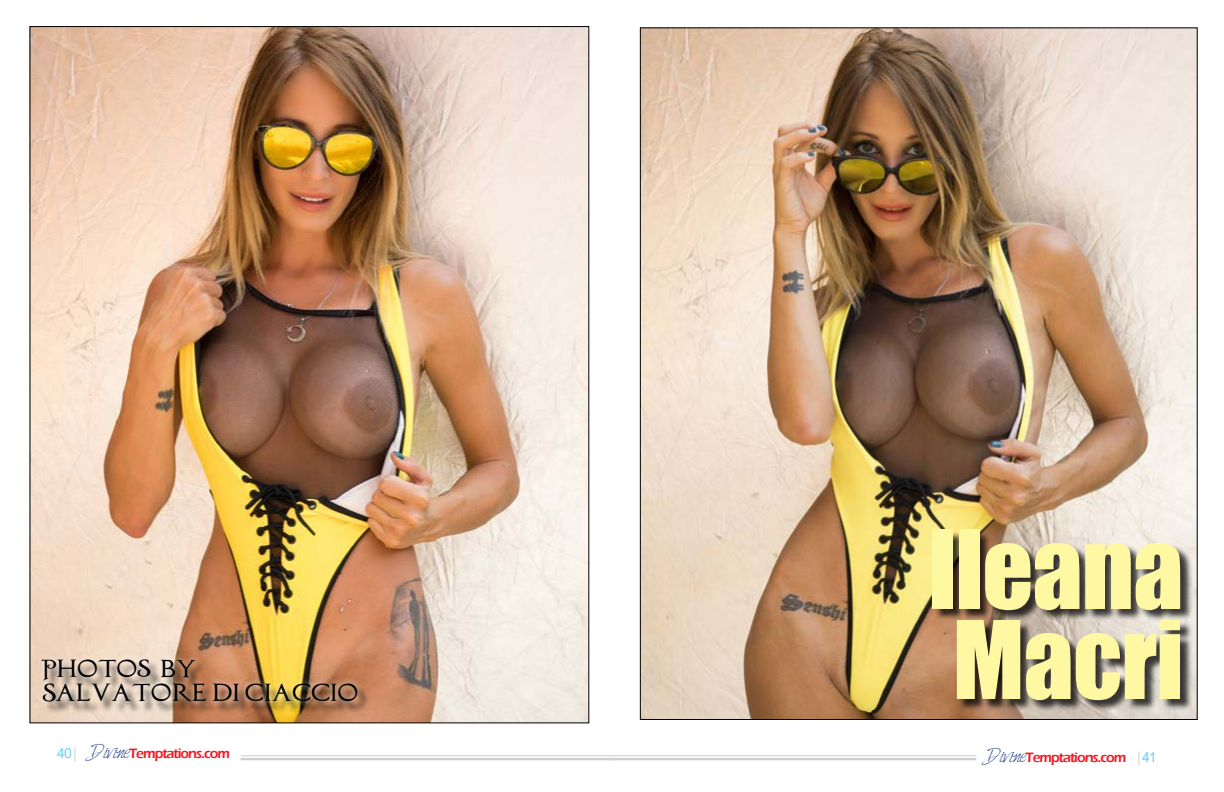
<style>
.page{position:relative;width:1224px;height:792px;background:#fff}
.page>*{position:absolute;margin:0;border:0;box-sizing:border-box;transform-origin:0 0}
.t1{font:100px/90px "Impact";letter-spacing:-.01em;color:#fff8a3}
.t2{font:21.8px/24px "Princes SANDTHEFROG";letter-spacing:-.03em;color:#000;scale:1.1 1}
.t3{font:600 14px "Eras ITC";letter-spacing:-.07em;color:#ed1d24}
.s1{font-family:"Arial";font-weight:400;color:#6dcff6}
.s2{font-family:"Minion Pro";font-weight:400;color:#cdcfd0}
.s3{font-family:"Harabara Hand";font-weight:400;font-size:16px;color:#25408f}
</style>
<div class="page">
<hr style="left:241px;top:755px;width:372px;height:1px;background:#cdcfd0">
<hr style="left:241px;top:758px;width:372px;height:2px;background:#cdcfd0">
<hr style="left:612px;top:755px;width:364px;height:1px;background:#cdcfd0">
<hr style="left:612px;top:758px;width:364px;height:2px;background:#cdcfd0">
<img style="left:642px;top:29px;width:554px;height:689px">
<img style="left:31px;top:28px;width:556px;height:693px">
<div style="left:934px;top:532px;width:259px;height:180px;background:#000;opacity:.75"></div>
<div style="left:44px;top:660px;width:326px;height:54px;background:#000;opacity:.75"></div>
<div style="left:36px;top:652px;width:328px;height:56px;background:#fff;opacity:.75"></div>
<h2 class="t2" style="left:42px;top:658px;width:289px">Photos by<br>Salvatore Di Ciaccio</h2>
<h1 class="t1" style="left:928px;top:522px;width:257px">Ileana<br>Macri</h1>
<p class="t3" style="left:57px;top:746px;width:174px"><span class="s1">40</span> <span class="s2">|</span> <span class="s3">Divine</span>Temptations.com</p>
<p class="t3" style="left:988px;top:749px;width:171px"><span class="s3">Divine</span>Temptations.com <span class="s2">|</span> <span class="s1">41</span></p>
</div>
